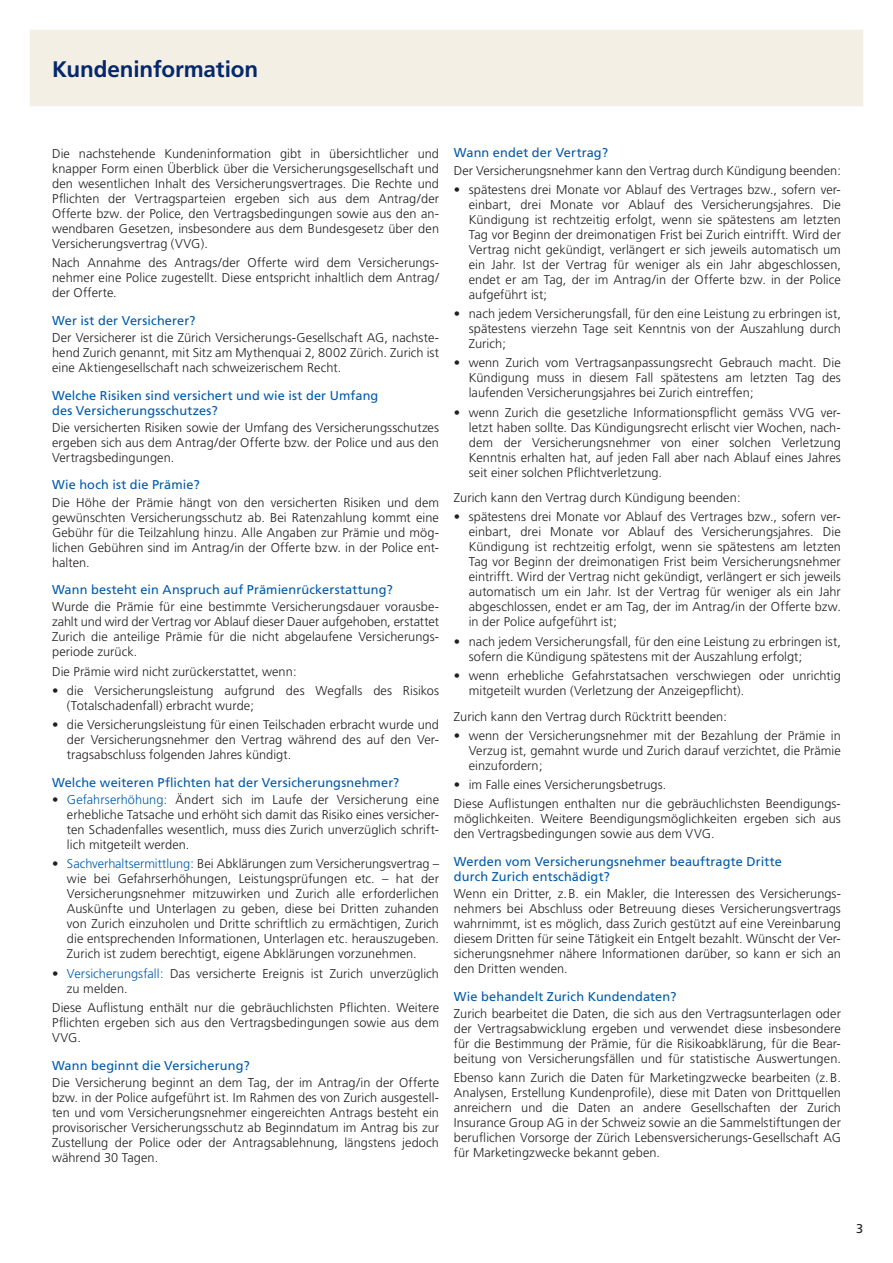
<style>
.page{position:relative;width:893px;height:1263px;background:#fff}
.page>*{position:absolute;margin:0;border:0;box-sizing:border-box;transform-origin:0 0}
.t1{font:700 22.5px "Frutiger";letter-spacing:-.005em;color:#04286b}
.t2{font:300 12.75px/15px "Frutiger";letter-spacing:.005em;color:#231f20;text-align:justify}
.t3{font:12.75px/15px "Frutiger";letter-spacing:.01em;color:#015aaa}
.t4{font:12.75px "Frutiger";color:#231f20}
.s1{color:#015aaa}
</style>
<div class="page">
<div style="left:30px;top:30px;width:833px;height:76px;background:#f3efe5"></div>
<h1 class="t1" style="left:52px;top:56px;width:208px">Kundeninformation</h1>
<p class="t2" style="left:52px;top:146px;width:388px">Die nachstehende Kundeninformation gibt in übersichtlicher und knapper Form einen Überblick über die Versicherungsgesellschaft und den wesentlichen Inhalt des Versicherungsvertrages. Die Rechte und Pflichten der Vertragsparteien ergeben sich aus dem Antrag/der Offerte bzw. der Police, den Vertragsbedingungen sowie aus den an&shy;wendbaren Gesetzen, insbesondere aus dem Bundesgesetz über den Versicherungsvertrag (VVG).</p>
<p class="t2" style="left:52px;top:255px;width:388px">Nach Annahme des Antrags/der Offerte wird dem Versicherungs&shy;nehmer eine Police zugestellt. Diese entspricht inhaltlich dem Antrag/ der Offerte.</p>
<p class="t3" style="left:52px;top:313px;width:145px">Wer ist der Versicherer?</p>
<p class="t2" style="left:52px;top:330px;width:388px">Der Versicherer ist die Zürich Versicherungs-Gesellschaft AG, nachste&shy;hend Zurich genannt, mit Sitz am Mythenquai 2, 8002 Zürich. Zurich ist eine Aktiengesellschaft nach schweizerischem Recht.</p>
<p class="t3" style="left:52px;top:388px;width:328px">Welche Risiken sind versichert und wie ist der Umfang des Versicherungsschutzes?</p>
<p class="t2" style="left:52px;top:420px;width:388px">Die versicherten Risiken sowie der Umfang des Versicherungsschutzes ergeben sich aus dem Antrag/der Offerte bzw. der Police und aus den Vertragsbedingungen.</p>
<p class="t3" style="left:52px;top:477px;width:149px">Wie hoch ist die Prämie?</p>
<p class="t2" style="left:52px;top:495px;width:388px">Die Höhe der Prämie hängt von den versicherten Risiken und dem gewünschten Versicherungsschutz ab. Bei Ratenzahlung kommt eine Gebühr für die Teilzahlung hinzu. Alle Angaben zur Prämie und mög&shy;lichen Gebühren sind im Antrag/in der Offerte bzw. in der Police ent&shy;halten.</p>
<p class="t3" style="left:52px;top:582px;width:342px">Wann besteht ein Anspruch auf Prämienrückerstattung?</p>
<p class="t2" style="left:52px;top:599px;width:388px">Wurde die Prämie für eine bestimmte Versicherungsdauer vorausbe&shy;zahlt und wird der Vertrag vor Ablauf dieser Dauer aufgehoben, erstattet Zurich die anteilige Prämie für die nicht abgelaufene Versicherungs&shy;periode zurück.</p>
<p class="t2" style="left:52px;top:664px;width:246px">Die Prämie wird nicht zurückerstattet, wenn:</p>
<p class="t2" style="left:67px;top:683px;width:374px;text-indent:-15px">• die Versicherungsleistung aufgrund des Wegfalls des Risikos (Totalschadenfall) erbracht wurde;</p>
<p class="t2" style="left:67px;top:717px;width:374px;text-indent:-15px">• die Versicherungsleistung für einen Teilschaden erbracht wurde und der Versicherungsnehmer den Vertrag während des auf den Ver&shy;tragsabschluss folgenden Jahres kündigt.</p>
<p class="t3" style="left:52px;top:775px;width:349px">Welche weiteren Pflichten hat der Versicherungsnehmer?</p>
<p class="t2" style="left:67px;top:792px;width:374px;text-indent:-15px">• <span class="s1">Gefahrserhöhung:</span> Ändert sich im Laufe der Versicherung eine erhebliche Tatsache und erhöht sich damit das Risiko eines versicher&shy;ten Schadenfalles wesentlich, muss dies Zurich unverzüglich schrift&shy;lich mitgeteilt werden.</p>
<p class="t2" style="left:67px;top:856px;width:374px;text-indent:-15px">• <span class="s1">Sachverhaltsermittlung:</span> Bei Abklärungen zum Versicherungsvertrag – wie bei Gefahrserhöhungen, Leistungsprüfungen etc. – hat der Versicherungsnehmer mitzuwirken und Zurich alle erforderlichen Auskünfte und Unterlagen zu geben, diese bei Dritten zuhanden von Zurich einzuholen und Dritte schriftlich zu ermächtigen, Zurich die entsprechenden Informationen, Unterlagen etc. herauszugeben.<br>Zurich ist zudem berechtigt, eigene Abklärungen vorzunehmen.</p>
<p class="t2" style="left:67px;top:966px;width:374px;text-indent:-15px">• <span class="s1">Versicherungsfall:</span> Das versicherte Ereignis ist Zurich unverzüglich zu melden.</p>
<p class="t2" style="left:52px;top:1000px;width:388px">Diese Auflistung enthält nur die gebräuchlichsten Pflichten. Weitere Pflichten ergeben sich aus den Vertragsbedingungen sowie aus dem VVG.</p>
<p class="t3" style="left:52px;top:1057px;width:199px">Wann beginnt die Versicherung?</p>
<p class="t2" style="left:52px;top:1075px;width:388px">Die Versicherung beginnt an dem Tag, der im Antrag/in der Offerte bzw. in der Police aufgeführt ist. Im Rahmen des von Zurich ausgestell&shy;ten und vom Versicherungsnehmer eingereichten Antrags besteht ein provisorischer Versicherungsschutz ab Beginndatum im Antrag bis zur Zustellung der Police oder der Antragsablehnung, längstens jedoch während 30 Tagen.</p>
<p class="t3" style="left:454px;top:145px;width:156px">Wann endet der Vertrag?</p>
<p class="t2" style="left:454px;top:163px;width:388px">Der Versicherungsnehmer kann den Vertrag durch Kündigung beenden:</p>
<p class="t2" style="left:469px;top:182px;width:374px;text-indent:-15px">• spätestens drei Monate vor Ablauf des Vertrages bzw., sofern ver&shy;einbart, drei Monate vor Ablauf des Versicherungsjahres. Die Kündigung ist rechtzeitig erfolgt, wenn sie spätestens am letzten Tag vor Beginn der dreimonatigen Frist bei Zurich eintrifft. Wird der Vertrag nicht gekündigt, verlängert er sich jeweils automatisch um ein Jahr. Ist der Vertrag für weniger als ein Jahr abgeschlossen, endet er am Tag, der im Antrag/in der Offerte bzw. in der Police aufgeführt ist;</p>
<p class="t2" style="left:469px;top:306px;width:374px;text-indent:-15px">• nach jedem Versicherungsfall, für den eine Leistung zu erbringen ist, spätestens vierzehn Tage seit Kenntnis von der Auszahlung durch Zurich;</p>
<p class="t2" style="left:469px;top:355px;width:374px;text-indent:-15px">• wenn Zurich vom Vertragsanpassungsrecht Gebrauch macht. Die Kündigung muss in diesem Fall spätestens am letzten Tag des laufenden Versicherungsjahres bei Zurich eintreffen;</p>
<p class="t2" style="left:469px;top:405px;width:374px;text-indent:-15px">• wenn Zurich die gesetzliche Informationspflicht gemäss VVG ver&shy;letzt haben sollte. Das Kündigungsrecht erlischt vier Wochen, nach&shy;dem der Versicherungsnehmer von einer solchen Verletzung Kenntnis erhalten hat, auf jeden Fall aber nach Ablauf eines Jahres seit einer solchen Pflichtverletzung.</p>
<p class="t2" style="left:454px;top:490px;width:288px">Zurich kann den Vertrag durch Kündigung beenden:</p>
<p class="t2" style="left:469px;top:509px;width:374px;text-indent:-15px">• spätestens drei Monate vor Ablauf des Vertrages bzw., sofern ver&shy;einbart, drei Monate vor Ablauf des Versicherungsjahres. Die Kündigung ist rechtzeitig erfolgt, wenn sie spätestens am letzten Tag vor Beginn der dreimonatigen Frist beim Versicherungsnehmer eintrifft. Wird der Vertrag nicht gekündigt, verlängert er sich jeweils automatisch um ein Jahr. Ist der Vertrag für weniger als ein Jahr abgeschlossen, endet er am Tag, der im Antrag/in der Offerte bzw. in der Police aufgeführt ist;</p>
<p class="t2" style="left:469px;top:634px;width:374px;text-indent:-15px">• nach jedem Versicherungsfall, für den eine Leistung zu erbringen ist, sofern die Kündigung spätestens mit der Auszahlung erfolgt;</p>
<p class="t2" style="left:469px;top:668px;width:374px;text-indent:-15px">• wenn erhebliche Gefahrstatsachen verschwiegen oder unrichtig mitgeteilt wurden (Verletzung der Anzeigepflicht).</p>
<p class="t2" style="left:454px;top:709px;width:275px">Zurich kann den Vertrag durch Rücktritt beenden:</p>
<p class="t2" style="left:469px;top:728px;width:374px;text-indent:-15px">• wenn der Versicherungsnehmer mit der Bezahlung der Prämie in Verzug ist, gemahnt wurde und Zurich darauf verzichtet, die Prämie einzufordern;</p>
<p class="t2" style="left:454px;top:775px;width:388px;line-height:19.2px">• im Falle eines Versicherungsbetrugs.<br>Diese Auflistungen enthalten nur die gebräuchlichsten Beendigungs-</p>
<p class="t2" style="left:454px;top:811px;width:388px">möglichkeiten. Weitere Beendigungsmöglichkeiten ergeben sich aus den Vertragsbedingungen sowie aus dem VVG.</p>
<p class="t3" style="left:454px;top:854px;width:330px">Werden vom Versicherungsnehmer beauftragte Dritte durch Zurich entschädigt?</p>
<p class="t2" style="left:454px;top:886px;width:388px">Wenn ein Dritter, z.B. ein Makler, die Interessen des Versicherungs&shy;nehmers bei Abschluss oder Betreuung dieses Versicherungsvertrags wahrnimmt, ist es möglich, dass Zurich gestützt auf eine Vereinbarung diesem Dritten für seine Tätigkeit ein Entgelt bezahlt. Wünscht der Ver&shy;sicherungsnehmer nähere Informationen darüber, so kann er sich an den Dritten wenden.</p>
<p class="t3" style="left:454px;top:989px;width:224px">Wie behandelt Zurich Kundendaten?</p>
<p class="t2" style="left:454px;top:1006px;width:388px">Zurich bearbeitet die Daten, die sich aus den Vertragsunterlagen oder der Vertragsabwicklung ergeben und verwendet diese insbesondere für die Bestimmung der Prämie, für die Risikoabklärung, für die Bear&shy;beitung von Versicherungsfällen und für statistische Auswertungen.</p>
<p class="t2" style="left:454px;top:1070px;width:388px">Ebenso kann Zurich die Daten für Marketingzwecke bearbeiten (z.B.<br>Analysen, Erstellung Kundenprofile), diese mit Daten von Drittquellen anreichern und die Daten an andere Gesellschaften der Zurich Insurance Group AG in der Schweiz sowie an die Sammelstiftungen der beruflichen Vorsorge der Zürich Lebensversicherungs-Gesellschaft AG für Marketingzwecke bekannt geben.</p>
<p class="t4" style="left:856px;top:1221px;width:9px">3</p>
</div>
